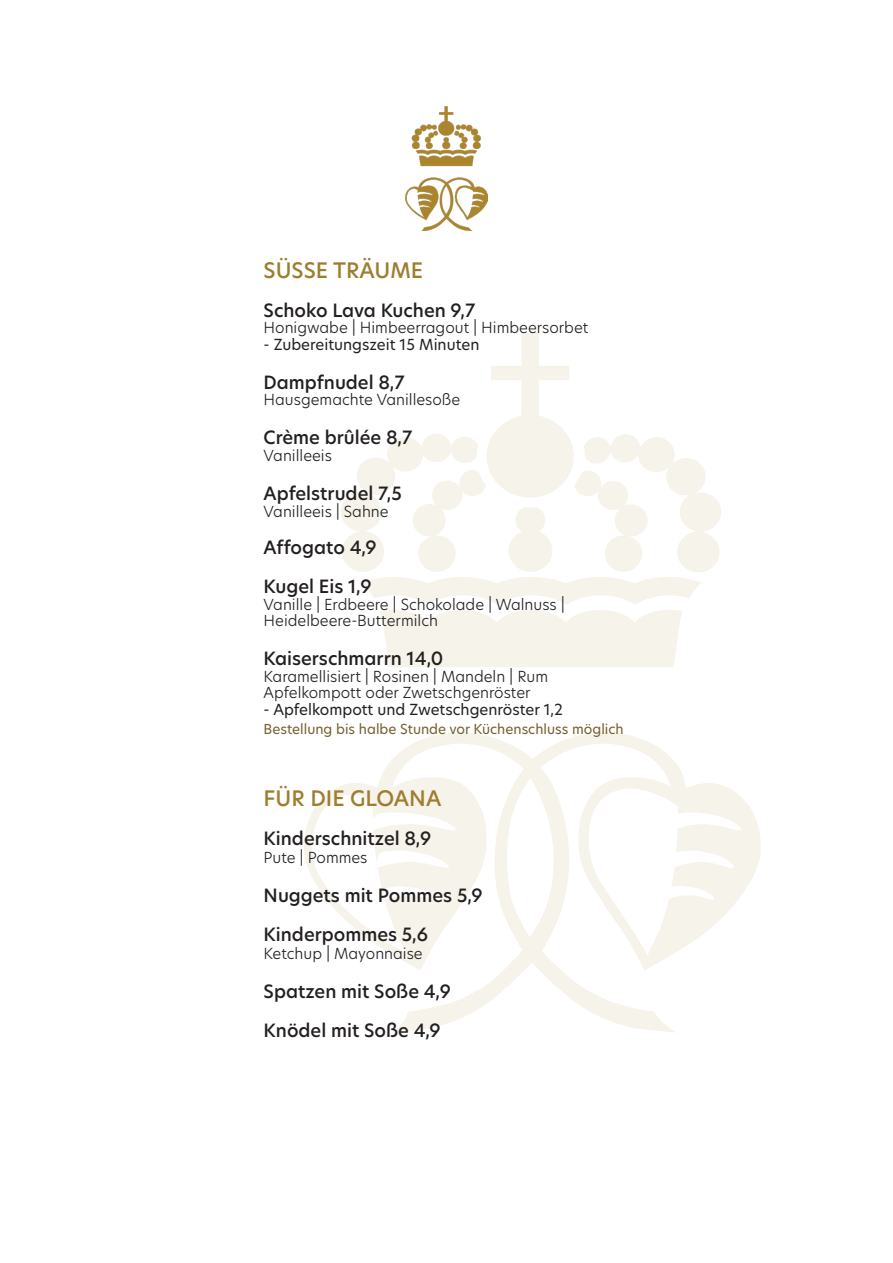
<style>
.page{position:relative;width:893px;height:1263px;background:#fff}
.page>*{position:absolute;margin:0;border:0;box-sizing:border-box;transform-origin:0 0}
.Überschrift{font:500 21px "New Hero";color:#9e7d2e}
.Titel_Gericht{font:500 18px "New Hero";color:#231f20}
.Beschreibung_Gericht{font:300 15px "New Hero";color:#231f20}
.Beschreibung_Gericht-2{font:15px "New Hero";color:#231f20}
.Titel_Gericht-2{font:300 15px "New Hero";color:#231f20}
.Beschreibung_Gericht-3{font:13.5px "New Hero";color:#735f2d}
</style>
<div class="page">
<svg style="left:304px;top:732px;width:457px;height:300px"></svg>
<svg style="left:341px;top:332px;width:380px;height:335px"></svg>
<img style="left:406px;top:106px;width:81px;height:125px">
<p class="Überschrift" style="left:264px;top:256px;width:161px">SÜSSE TRÄUME</p>
<p class="Titel_Gericht" style="left:264px;top:298px;width:213px">Schoko Lava Kuchen 9,7</p>
<p class="Beschreibung_Gericht" style="left:264px;top:318px;width:326px">Honigwabe | Himbeerragout | Himbeersorbet</p>
<p class="Beschreibung_Gericht-2" style="left:264px;top:334px;width:217px">- Zubereitungszeit 15 Minuten</p>
<p class="Titel_Gericht" style="left:264px;top:370px;width:143px">Dampfnudel 8,7</p>
<p class="Titel_Gericht-2" style="left:264px;top:390px;width:198px">Hausgemachte Vanillesoße</p>
<p class="Titel_Gericht" style="left:264px;top:426px;width:150px">Crème brûlée 8,7</p>
<p class="Beschreibung_Gericht" style="left:264px;top:445px;width:70px">Vanilleeis</p>
<p class="Titel_Gericht" style="left:264px;top:481px;width:140px">Apfelstrudel 7,5</p>
<p class="Beschreibung_Gericht" style="left:264px;top:501px;width:127px">Vanilleeis | Sahne</p>
<p class="Titel_Gericht" style="left:264px;top:535px;width:115px">Affogato 4,9</p>
<p class="Titel_Gericht" style="left:264px;top:574px;width:109px">Kugel Eis 1,9</p>
<p class="Beschreibung_Gericht" style="left:264px;top:594px;width:302px">Vanille | Erdbeere | Schokolade | Walnuss |</p>
<p class="Beschreibung_Gericht" style="left:264px;top:610px;width:176px">Heidelbeere-Buttermilch</p>
<p class="Titel_Gericht" style="left:264px;top:646px;width:181px">Kaiserschmarrn 14,0</p>
<p class="Beschreibung_Gericht" style="left:264px;top:666px;width:286px">Karamellisiert | Rosinen | Mandeln | Rum</p>
<p class="Beschreibung_Gericht" style="left:264px;top:682px;width:269px">Apfelkompott oder Zwetschgenröster</p>
<p class="Beschreibung_Gericht-2" style="left:264px;top:699px;width:301px">- Apfelkompott und Zwetschgenröster 1,2</p>
<p class="Beschreibung_Gericht-3" style="left:264px;top:720px;width:362px">Bestellung bis halbe Stunde vor Küchenschluss möglich</p>
<p class="Überschrift" style="left:264px;top:784px;width:179px">FÜR DIE GLOANA</p>
<p class="Titel_Gericht" style="left:264px;top:826px;width:169px">Kinderschnitzel 8,9</p>
<p class="Beschreibung_Gericht" style="left:264px;top:847px;width:105px">Pute | Pommes</p>
<p class="Titel_Gericht" style="left:264px;top:883px;width:220px">Nuggets mit Pommes 5,9</p>
<p class="Titel_Gericht" style="left:264px;top:922px;width:166px">Kinderpommes 5,6</p>
<p class="Beschreibung_Gericht" style="left:264px;top:943px;width:161px">Ketchup | Mayonnaise</p>
<p class="Titel_Gericht" style="left:264px;top:979px;width:189px">Spatzen mit Soße 4,9</p>
<p class="Titel_Gericht" style="left:264px;top:1018px;width:179px">Knödel mit Soße 4,9</p>
</div>
